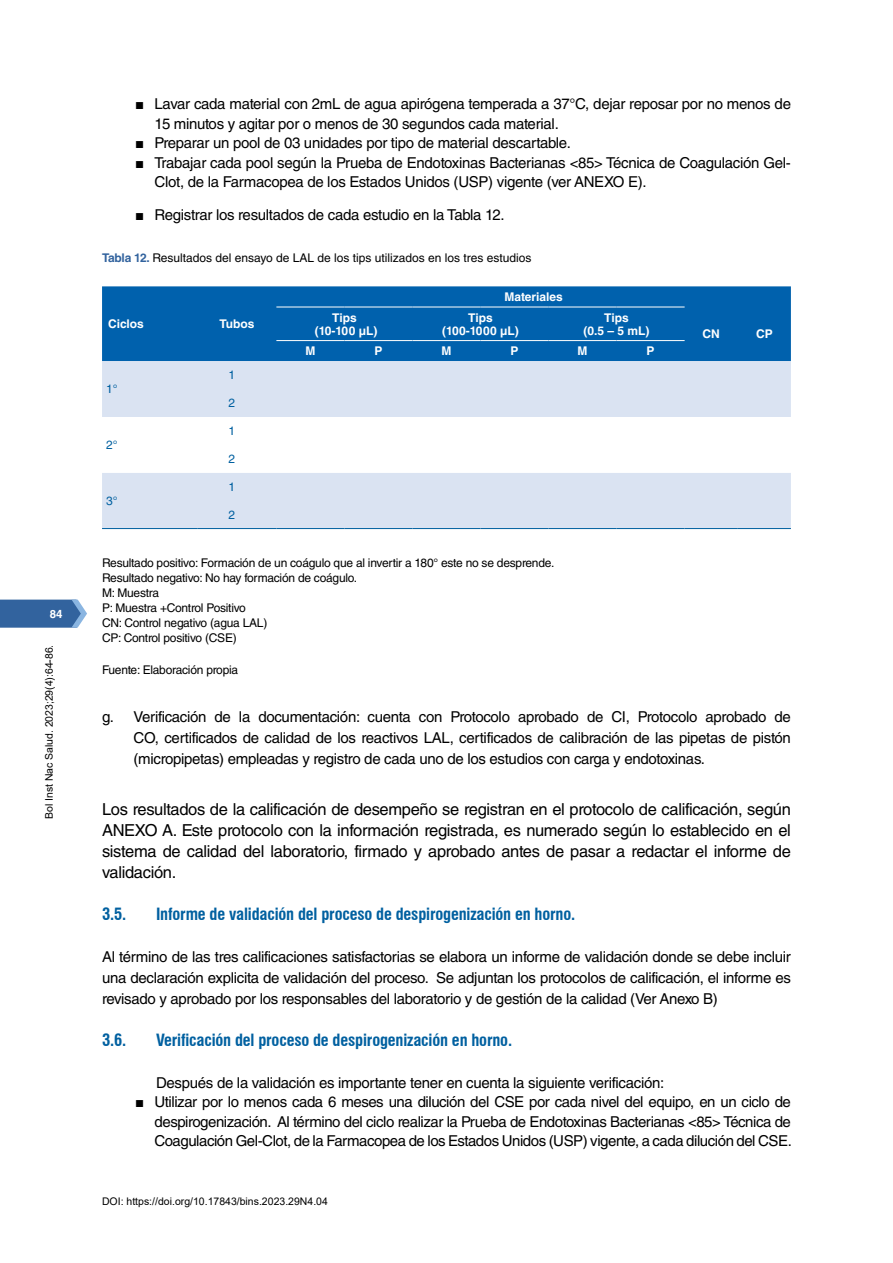
<style>
.page{position:relative;width:893px;height:1263px;background:#fff}
.page>*{position:absolute;margin:0;border:0;box-sizing:border-box;transform-origin:0 0}
.t1{font:16.5px/21px "Helvetica LT Std";letter-spacing:-.02em;color:#000;text-align:justify}
.t2{font:700 condensed 16.5px "Swiss 721 BT";letter-spacing:-.01em;color:#0060a0}
.t3{font:15px/19.5px "Helvetica LT Std";letter-spacing:-.02em;color:#000;text-align:justify}
.t4{font:12px/15px "Helvetica LT Std";letter-spacing:-.02em;color:#000}
.t5{font:700 12px/12.9px "Helvetica LT Std";color:#fff;text-align:center}
.t6{font:12px "Helvetica LT Std";color:#000}
.t7{font:12px "Helvetica LT Std";color:#0060a0}
.t8{font:700 11.4px "Helvetica LT Std";color:#fff}
.t9{font:10.5px "Arial";color:#000}
.s1{font-family:"Arial"}
.s2{font-weight:700;color:#32639e}
</style>
<div class="page">
<svg style="left:0;top:600px;width:87px;height:28px;background:#4572a8"></svg>
<div style="left:102px;top:286px;width:689px;height:75px;background:#0061ad"></div>
<div style="left:102px;top:361px;width:689px;height:167px;background:#dae3f2"></div>
<svg style="left:102px;top:417px;width:689px;height:56px"></svg>
<hr style="left:276px;top:307px;width:68px;height:1px;background:#fff">
<hr style="left:344px;top:307px;width:68px;height:1px;background:#fff">
<hr style="left:412px;top:307px;width:68px;height:1px;background:#fff">
<hr style="left:480px;top:307px;width:69px;height:1px;background:#fff">
<hr style="left:549px;top:307px;width:68px;height:1px;background:#fff">
<hr style="left:617px;top:307px;width:68px;height:1px;background:#fff">
<hr style="left:276px;top:340px;width:68px;height:1px;background:#fff">
<hr style="left:344px;top:340px;width:68px;height:1px;background:#fff">
<hr style="left:412px;top:340px;width:68px;height:1px;background:#fff">
<hr style="left:480px;top:340px;width:69px;height:1px;background:#fff">
<hr style="left:549px;top:340px;width:68px;height:1px;background:#fff">
<hr style="left:617px;top:340px;width:68px;height:1px;background:#fff">
<hr style="left:198px;top:528px;width:78px;height:1px;background:#0060a0">
<hr style="left:276px;top:528px;width:68px;height:1px;background:#0060a0">
<hr style="left:344px;top:528px;width:68px;height:1px;background:#0060a0">
<hr style="left:412px;top:528px;width:68px;height:1px;background:#0060a0">
<hr style="left:480px;top:528px;width:69px;height:1px;background:#0060a0">
<hr style="left:549px;top:528px;width:68px;height:1px;background:#0060a0">
<hr style="left:617px;top:528px;width:68px;height:1px;background:#0060a0">
<hr style="left:685px;top:528px;width:53px;height:1px;background:#0060a0">
<hr style="left:738px;top:528px;width:53px;height:1px;background:#0060a0">
<hr style="left:102px;top:528px;width:96px;height:1px;background:#0060a0">
<p class="t8" style="left:50px;top:607px;width:14px">84</p>
<p class="t9" style="left:42px;top:818px;width:175px;rotate:-90deg">Bol Inst Nac Salud. 2023;29(4):64-86.</p>
<p class="t3" style="left:155px;top:94px;width:638px;text-indent:-20px"><span class="s1">■</span> Lavar cada material con 2mL de agua apirógena temperada a 37°C, dejar reposar por no menos de<br>15 minutos y agitar por o menos de 30 segundos cada material.</p>
<p class="t3" style="left:135px;top:133px;width:437px"><span class="s1">■</span> Preparar un pool de 03 unidades por tipo de material descartable.</p>
<p class="t3" style="left:155px;top:153px;width:638px;text-indent:-20px"><span class="s1">■</span> Trabajar cada pool según la Prueba de Endotoxinas Bacterianas &lt;85&gt; Técnica de Coagulación Gel-<br>Clot, de la Farmacopea de los Estados Unidos (USP) vigente (ver ANEXO E).</p>
<p class="t3" style="left:135px;top:204px;width:371px"><span class="s1">■</span> Registrar los resultados de cada estudio en la Tabla 12.</p>
<p class="t6" style="left:102px;top:250px;width:431px"><span class="s2">Tabla 12.</span> Resultados del ensayo de LAL de los tips utilizados en los tres estudios</p>
<p class="t5" style="left:108px;top:317px;width:37px">Ciclos</p>
<p class="t5" style="left:220px;top:317px;width:36px">Tubos</p>
<p class="t7" style="left:106px;top:382px;width:13px">1°</p>
<p class="t7" style="left:106px;top:438px;width:13px">2°</p>
<p class="t7" style="left:228px;top:368px;width:8px">1</p>
<p class="t7" style="left:228px;top:396px;width:8px">2</p>
<p class="t7" style="left:228px;top:424px;width:8px">1</p>
<p class="t7" style="left:228px;top:452px;width:8px">2</p>
<p class="t5" style="left:504px;top:290px;width:60px">Materiales</p>
<p class="t5" style="left:315px;top:311px;width:64px">Tips (10-100 µL)</p>
<p class="t5" style="left:442px;top:311px;width:78px">Tips (100-1000 µL)</p>
<p class="t5" style="left:584px;top:311px;width:68px">Tips<br>(0.5 – 5 mL)</p>
<p class="t5" style="left:305px;top:344px;width:11px">M</p>
<p class="t5" style="left:374px;top:344px;width:10px">P</p>
<p class="t5" style="left:441px;top:344px;width:11px">M</p>
<p class="t5" style="left:510px;top:344px;width:10px">P</p>
<p class="t5" style="left:578px;top:344px;width:11px">M</p>
<p class="t5" style="left:647px;top:344px;width:10px">P</p>
<p class="t5" style="left:702px;top:328px;width:19px">CN</p>
<p class="t5" style="left:756px;top:328px;width:18px">CP</p>
<p class="t7" style="left:228px;top:480px;width:8px">1</p>
<p class="t7" style="left:228px;top:508px;width:8px">2</p>
<p class="t4" style="left:102px;top:555px;width:454px">Resultado positivo: Formación de un coágulo que al invertir a 180° este no se desprende.<br>Resultado negativo: No hay formación de coágulo.<br>M: Muestra<br>P: Muestra +Control Positivo<br>CN: Control negativo (agua LAL)<br>CP: Control positivo (CSE)</p>
<p class="t4" style="left:102px;top:662px;width:138px">Fuente: Elaboración propia</p>
<p class="t3" style="left:134px;top:706px;width:659px;line-height:21px;text-indent:-32px">g. Verificación de la documentación: cuenta con Protocolo aprobado de CI, Protocolo aprobado de CO, certificados de calidad de los reactivos LAL, certificados de calibración de las pipetas de pistón (micropipetas) empleadas y registro de cada uno de los estudios con carga y endotoxinas.</p>
<p class="t1" style="left:102px;top:798px;width:690px">Los resultados de la calificación de desempeño se registran en el protocolo de calificación, según ANEXO A. Este protocolo con la información registrada, es numerado según lo establecido en el sistema de calidad del laboratorio, firmado y aprobado antes de pasar a redactar el informe de validación.</p>
<p class="t2" style="left:102px;top:904px;width:26px">3.5.</p>
<p class="t2" style="left:156px;top:904px;width:421px">Informe de validación del proceso de despirogenización en horno.</p>
<p class="t3" style="left:102px;top:946px;width:690px;line-height:21px">Al término de las tres calificaciones satisfactorias se elabora un informe de validación donde se debe incluir una declaración explicita de validación del proceso. Se adjuntan los protocolos de calificación, el informe es revisado y aprobado por los responsables del laboratorio y de gestión de la calidad (Ver Anexo B)</p>
<p class="t2" style="left:102px;top:1030px;width:26px">3.6.</p>
<p class="t2" style="left:156px;top:1030px;width:358px">Verificación del proceso de despirogenización en horno.</p>
<p class="t3" style="left:156px;top:1072px;width:510px">Después de la validación es importante tener en cuenta la siguiente verificación:</p>
<p class="t3" style="left:155px;top:1092px;width:639px;text-indent:-19px"><span class="s1">■</span> Utilizar por lo menos cada 6 meses una dilución del CSE por cada nivel del equipo, en un ciclo de despirogenización. Al término del ciclo realizar la Prueba de Endotoxinas Bacterianas &lt;85&gt; Técnica de Coagulación Gel-Clot, de la Farmacopea de los Estados Unidos (USP) vigente, a cada dilución del CSE.</p>
<p class="t7" style="left:106px;top:494px;width:13px">3°</p>
<p class="t9" style="left:102px;top:1194px;width:227px">DOI: https://doi.org/10.17843/bins.2023.29N4.04</p>
</div>
